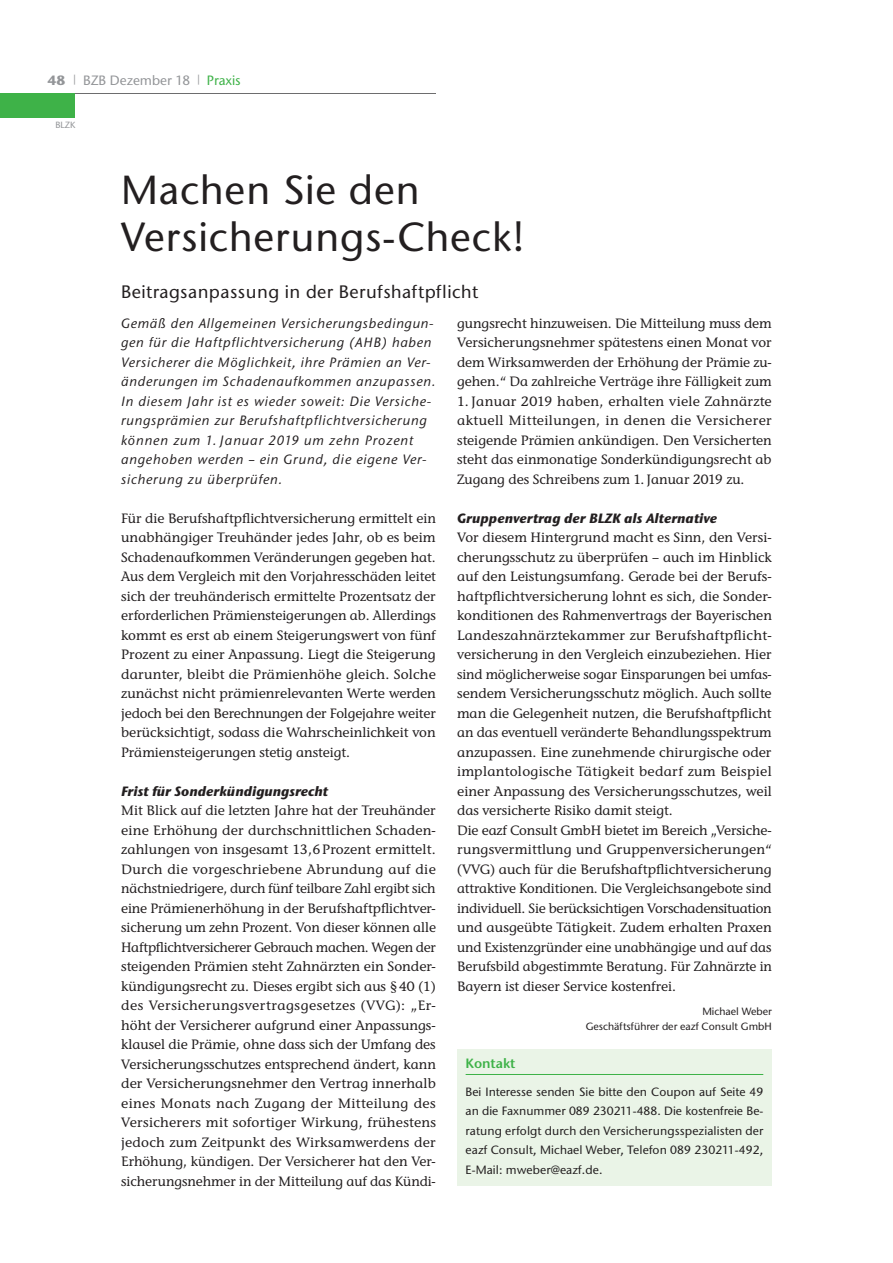
<style>
.page{position:relative;width:893px;height:1263px;background:#fff}
.page>*{position:absolute;margin:0;border:0;box-sizing:border-box;transform-origin:0 0}
.t1{font:500 40.5px/46.5px "Stone Sans ITC Std";letter-spacing:.02em;color:#231f20}
.t2{font:500 18px "Stone Sans ITC Std";letter-spacing:.025em;color:#231f20}
.t3{font:500 13.5px/19.5px "Stone Inf ITC Std";color:#231f20;text-align:justify}
.t4{font:italic 500 13.5px/19.5px "Stone Sans ITC Std";letter-spacing:.05em;color:#231f20}
.t5{font:italic 700 13.5px "Stone Sans ITC Std";color:#231f20}
.t6{font:500 13.5px "Stone Sans ITC Std";color:#939598}
.t7{font:600 13.5px "Stone Sans ITC Pro";letter-spacing:-.01em;color:#3eb248}
.t8{font:500 13.5px "Stone Sans ITC Std";color:#3eb248}
.t9{font:700 13.5px "Stone Sans ITC Std";color:#939598}
.t10{font:500 12px/19.5px "Stone Sans ITC Std";letter-spacing:.01em;color:#231f20;text-align:justify}
.t11{font:500 10.5px/15px "Stone Sans ITC Std";color:#231f20;text-align:right}
.t12{font:500 9px "Stone Sans ITC Std";color:#939598}
</style>
<div class="page">
<div style="left:457px;top:1049px;width:315px;height:137px;background:#eaf4e7"></div>
<hr style="left:466px;top:1074px;width:297px;height:1px;background:#3eb248">
<hr style="left:0;top:94px;width:436px;height:1px;background:#6d6d6e">
<div style="left:0;top:94px;width:75px;height:24px;background:#3eb248"></div>
<p class="t9" style="left:47px;top:75px;width:20px">48</p>
<p class="t8" style="left:197px;top:75px;width:45px"><sup>|</sup> Praxis</p>
<p class="t12" style="left:55px;top:121px;width:22px">BLZK</p>
<p class="t6" style="left:74px;top:75px;width:118px"><sup>|</sup> BZB Dezember 18</p>
<h1 class="t1" style="left:121px;top:171px;width:405px">Machen Sie den<br>Versicherungs-Check!</h1>
<h2 class="t2" style="left:121px;top:285px;width:359px">Beitragsanpassung in der Berufshaftpflicht</h2>
<p class="t4" style="left:121px;top:315px;width:316px">Gemäß den Allgemeinen Versicherungsbedingun&shy;gen für die Haftpflichtversicherung (AHB) haben Versicherer die Möglichkeit, ihre Prämien an Ver&shy;änderungen im Schadenaufkommen anzupassen.<br>In diesem Jahr ist es wieder soweit: Die Versiche&shy;rungsprämien zur Berufshaftpflichtversicherung können zum 1. Januar 2019 um zehn Prozent angehoben werden – ein Grund, die eigene Ver&shy;sicherung zu überprüfen.</p>
<p class="t3" style="left:121px;top:510px;width:316px">Für die Berufshaftpflichtversicherung ermittelt ein unabhängiger Treuhänder jedes Jahr, ob es beim Schadenaufkommen Veränderungen gegeben hat.<br>Aus dem Vergleich mit den Vorjahresschäden leitet sich der treuhänderisch ermittelte Prozentsatz der erforderlichen Prämiensteigerungen ab. Allerdings kommt es erst ab einem Steigerungswert von fünf Prozent zu einer Anpassung. Liegt die Steigerung darunter, bleibt die Prämienhöhe gleich. Solche zunächst nicht prämienrelevanten Werte werden jedoch bei den Berechnungen der Folgejahre weiter berücksichtigt, sodass die Wahrscheinlichkeit von Prämiensteigerungen stetig ansteigt.</p>
<p class="t5" style="left:121px;top:786px;width:208px">Frist für Sonderkündigungsrecht</p>
<p class="t3" style="left:121px;top:802px;width:316px">Mit Blick auf die letzten Jahre hat der Treuhänder eine Erhöhung der durchschnittlichen Schaden&shy;zahlungen von insgesamt 13,6 Prozent ermittelt.<br>Durch die vorgeschriebene Abrundung auf die nächstniedrigere, durch fünf teilbare Zahl ergibt sich eine Prämienerhöhung in der Berufshaftpflichtver&shy;sicherung um zehn Prozent. Von dieser können alle Haftpflichtversicherer Gebrauch machen. Wegen der steigenden Prämien steht Zahnärzten ein Sonder&shy;kündigungsrecht zu. Dieses ergibt sich aus § 40 (1) des Versicherungsvertragsgesetzes (VVG): „Er&shy;höht der Versicherer aufgrund einer Anpassungs&shy;klausel die Prämie, ohne dass sich der Umfang des Versicherungsschutzes entsprechend ändert, kann der Versicherungsnehmer den Vertrag innerhalb eines Monats nach Zugang der Mitteilung des Versicherers mit sofortiger Wirkung, frühestens jedoch zum Zeitpunkt des Wirksamwerdens der Erhöhung, kündigen. Der Versicherer hat den Ver&shy;sicherungsnehmer in der Mitteilung auf das Kündi-</p>
<p class="t3" style="left:457px;top:315px;width:316px">gungsrecht hinzuweisen. Die Mitteilung muss dem Versicherungsnehmer spätestens einen Monat vor dem Wirksamwerden der Erhöhung der Prämie zu&shy;gehen.“ Da zahlreiche Verträge ihre Fälligkeit zum</p>
<p class="t3" style="left:457px;top:393px;width:316px">1. Januar 2019 haben, erhalten viele Zahnärzte aktuell Mitteilungen, in denen die Versicherer steigende Prämien ankündigen. Den Versicherten steht das einmonatige Sonderkündigungsrecht ab Zugang des Schreibens zum 1. Januar 2019 zu.</p>
<p class="t5" style="left:457px;top:513px;width:262px">Gruppenvertrag der BLZK als Alternative</p>
<p class="t3" style="left:457px;top:529px;width:316px;text-align:left">Vor diesem Hintergrund macht es Sinn, den Versi&shy;cherungsschutz zu überprüfen – auch im Hinblick auf den Leistungsumfang. Gerade bei der Berufs&shy;haftpflichtversicherung lohnt es sich, die Sonder&shy;konditionen des Rahmenvertrags der Bayerischen Landeszahnärztekammer zur Berufshaftpflicht&shy;versicherung in den Vergleich einzubeziehen. Hier sind möglicherweise sogar Einsparungen bei umfas&shy;sendem Versicherungsschutz möglich. Auch sollte man die Gelegenheit nutzen, die Berufshaftpflicht an das eventuell veränderte Behandlungsspektrum anzupassen. Eine zunehmende chirurgische oder implantologische Tätigkeit bedarf zum Beispiel einer Anpassung des Versicherungsschutzes, weil das versicherte Risiko damit steigt.<br>Die eazf Consult GmbH bietet im Bereich „Versiche&shy;rungsvermittlung und Gruppenversicherungen“ (VVG) auch für die Berufshaftpflichtversicherung attraktive Konditionen. Die Vergleichsangebote sind individuell. Sie berücksichtigen Vorschadensituation und ausgeübte Tätigkeit. Zudem erhalten Praxen und Existenzgründer eine unabhängige und auf das Berufsbild abgestimmte Beratung. Für Zahnärzte in Bayern ist dieser Service kostenfrei.</p>
<p class="t11" style="left:586px;top:1005px;width:188px">Michael Weber<br>Geschäftsführer der eazf Consult GmbH</p>
<p class="t7" style="left:466px;top:1058px;width:51px">Kontakt</p>
<p class="t10" style="left:466px;top:1083px;width:299px">Bei Interesse senden Sie bitte den Coupon auf Seite 49 an die Faxnummer 089 230211-488. Die kostenfreie Be&shy;ratung erfolgt durch den Versicherungsspezialisten der eazf Consult, Michael Weber, Telefon 089 230211-492, E-Mail: mweber@eazf.de.</p>
</div>
